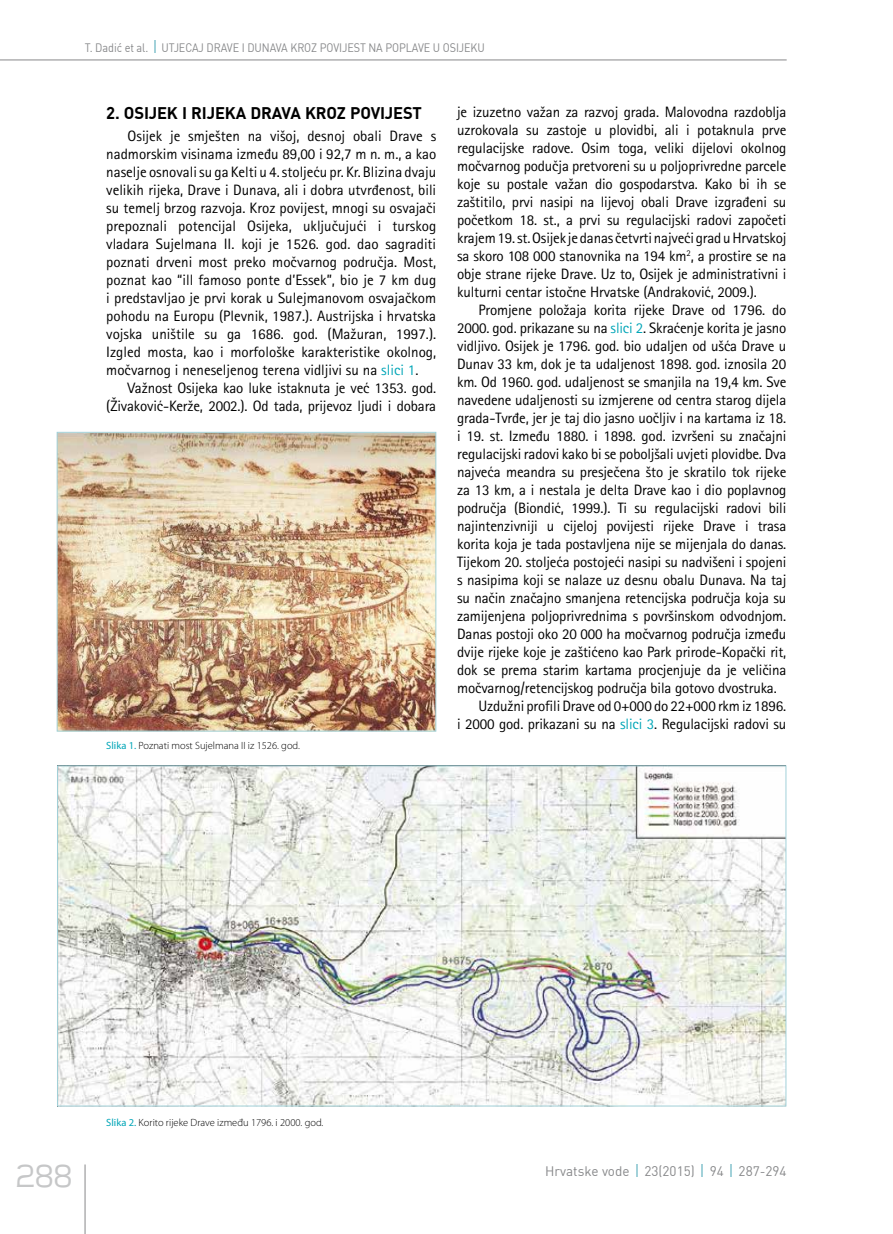
<style>
.page{position:relative;width:893px;height:1234px;background:#fff}
.page>*{position:absolute;margin:0;border:0;box-sizing:border-box;transform-origin:0 0}
.t1{font:300 36px "Teen";color:#c6c7c8}
.t2{font:700 16.5px "DIN";letter-spacing:-.01em;color:#000}
.t3{font:15px/18px "Rotis Sans Serifklemy";letter-spacing:-.01em;color:#000;text-align:justify}
.t4{font:13.5px "DIN";color:#87888a}
.t5{font:12px "DIN";letter-spacing:-.01em;color:#87888a;scale:.91 1}
.t6{font:300 10.5px "Myriad Pro";color:#000}
.s1{color:#00a5b7}
.s2{font-weight:400;color:#00a5b7}
</style>
<div class="page">
<hr style="left:85px;top:1164px;width:1px;height:69px;background:#87888a">
<svg style="left:636px;top:1164px;width:2px;height:12px"></svg>
<svg style="left:702px;top:1164px;width:1px;height:12px"></svg>
<svg style="left:730px;top:1164px;width:2px;height:12px"></svg>
<hr style="left:0;top:60px;width:787px;height:1px;background:#87888a">
<svg style="left:154px;top:40px;width:2px;height:13px"></svg>
<img style="left:59px;top:434px;width:375px;height:295px">
<div style="left:57px;top:432px;width:379px;height:299px;border:1px solid #a2d1d9"></div>
<img style="left:59px;top:767px;width:725px;height:337px">
<p class="t5" style="left:85px;top:39px;width:441px">T. DADIĆ ET AL. UTJ ECAJ DRAVE I DUNAVA KROZ POVIJ EST NA POPLAVE U OS IJ EKU</p>
<p class="t2" style="left:106px;top:101px;width:317px">2. OSIJEK I RIJEKA DRAVA KROZ POVIJEST</p>
<p class="t3" style="left:106px;top:127px;width:331px;text-indent:21px">Osijek je smješten na višoj, desnoj obali Drave s nadmorskim visinama između 89,00 i 92,7 m n. m., a kao naselje osnovali su ga Kelti u 4. stoljeću pr. Kr. Blizina dvaju velikih rijeka, Drave i Dunava, ali i dobra utvrđenost, bili su temelj brzog razvoja. Kroz povijest, mnogi su osvajači prepoznali potencijal Osijeka, uključujući i turskog vladara Sujelmana II. koji je 1526. god. dao sagraditi poznati drveni most preko močvarnog područja. Most, poznat kao “ill famoso ponte d’Essek”, bio je 7 km dug i predstavljao je prvi korak u Sulejmanovom osvajačkom pohodu na Europu (Plevnik, 1987.). Austrijska i hrvatska vojska uništile su ga 1686. god. (Mažuran, 1997.).<br>Izgled mosta, kao i morfološke karakteristike okolnog, močvarnog i neneseljenog terena vidljivi su na <span class="s1">slici 1</span>.</p>
<p class="t3" style="left:106px;top:379px;width:331px;text-align:right">Važnost Osijeka kao luke istaknuta je već 1353. god. (Živaković-Kerže, 2002.). Od tada, prijevoz ljudi i dobara</p>
<p class="t6" style="left:106px;top:738px;width:195px"><span class="s2">Slika 1.</span> Poznati most Sujelmana II iz 1526. god.</p>
<p class="t3" style="left:457px;top:102px;width:331px">je izuzetno važan za razvoj grada. Malovodna razdoblja uzrokovala su zastoje u plovidbi, ali i potaknula prve regulacijske radove. Osim toga, veliki dijelovi okolnog močvarnog podučja pretvoreni su u poljoprivredne parcele koje su postale važan dio gospodarstva. Kako bi ih se zaštitilo, prvi nasipi na lijevoj obali Drave izgrađeni su početkom 18. st., a prvi su regulacijski radovi započeti krajem 19. st. Osijek je danas četvrti najveći grad u Hrvatskoj sa skoro 108 000 stanovnika na 194 km<sup>2</sup>, a prostire se na obje strane rijeke Drave. Uz to, Osijek je administrativni i kulturni centar istočne Hrvatske (Andraković, 2009.).</p>
<p class="t3" style="left:478px;top:300px;width:309px">Promjene položaja korita rijeke Drave od 1796. do</p>
<p class="t3" style="left:457px;top:318px;width:331px">2000. god. prikazane su na <span class="s1">slici 2</span>. Skraćenje korita je jasno</p>
<p class="t3" style="left:457px;top:336px;width:331px">vidljivo. Osijek je 1796. god. bio udaljen od ušća Drave u</p>
<p class="t3" style="left:457px;top:354px;width:331px">Dunav 33 km, dok je ta udaljenost 1898. god. iznosila 20</p>
<p class="t3" style="left:457px;top:372px;width:331px">km. Od 1960. god. udaljenost se smanjila na 19,4 km. Sve</p>
<p class="t3" style="left:457px;top:390px;width:331px">navedene udaljenosti su izmjerene od centra starog dijela</p>
<p class="t3" style="left:457px;top:408px;width:331px">grada-Tvrđe, jer je taj dio jasno uočljiv i na kartama iz 18.</p>
<p class="t3" style="left:457px;top:426px;width:331px">i 19. st. Između 1880. i 1898. god. izvršeni su značajni</p>
<p class="t3" style="left:457px;top:444px;width:331px">regulacijski radovi kako bi se poboljšali uvjeti plovidbe. Dva</p>
<p class="t3" style="left:457px;top:462px;width:331px">najveća meandra su presječena što je skratilo tok rijeke</p>
<p class="t3" style="left:457px;top:480px;width:331px">za 13 km, a i nestala je delta Drave kao i dio poplavnog</p>
<p class="t3" style="left:457px;top:498px;width:331px">područja (Biondić, 1999.). Ti su regulacijski radovi bili</p>
<p class="t3" style="left:457px;top:516px;width:331px">najintenzivniji u cijeloj povijesti rijeke Drave i trasa</p>
<p class="t3" style="left:457px;top:534px;width:331px">korita koja je tada postavljena nije se mijenjala do danas.</p>
<p class="t3" style="left:457px;top:552px;width:331px">Tijekom 20. stoljeća postojeći nasipi su nadvišeni i spojeni</p>
<p class="t3" style="left:457px;top:570px;width:331px">s nasipima koji se nalaze uz desnu obalu Dunava. Na taj</p>
<p class="t3" style="left:457px;top:588px;width:331px">su način značajno smanjena retencijska područja koja su</p>
<p class="t3" style="left:457px;top:606px;width:331px">zamijenjena poljoprivrednima s površinskom odvodnjom.</p>
<p class="t3" style="left:457px;top:624px;width:331px">Danas postoji oko 20 000 ha močvarnog područja između</p>
<p class="t3" style="left:457px;top:642px;width:331px">dvije rijeke koje je zaštićeno kao Park prirode-Kopački rit,</p>
<p class="t3" style="left:457px;top:660px;width:331px">dok se prema starim kartama procjenjuje da je veličina</p>
<p class="t3" style="left:457px;top:678px;width:321px">močvarnog/retencijskog područja bila gotovo dvostruka.</p>
<p class="t3" style="left:478px;top:696px;width:309px">Uzdužni profili Drave od 0+000 do 22+000 rkm iz 1896.</p>
<p class="t3" style="left:457px;top:714px;width:331px">i 2000 god. prikazani su na <span class="s1">slici 3</span>. Regulacijski radovi su</p>
<p class="t6" style="left:106px;top:1116px;width:219px"><span class="s2">Slika 2.</span> Korito rijeke Drave između 1796. i 2000. god.</p>
<h1 class="t1" style="left:15px;top:1156px;width:59px">288</h1>
<p class="t4" style="left:545px;top:1161px;width:243px">HRVATSKE VODE 23(2015) 94 287-294</p>
</div>
